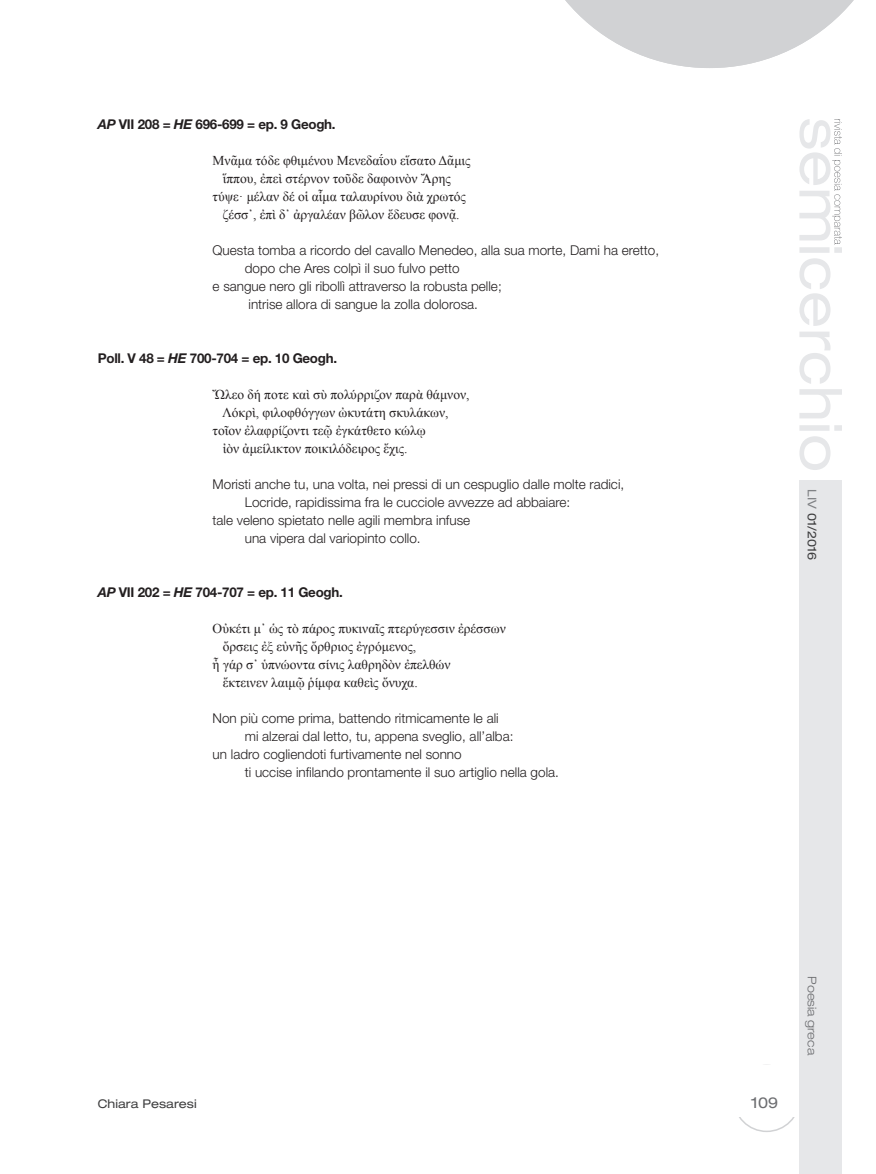
<style>
.page{position:relative;width:876px;height:1174px;background:#fff}
.page>*{position:absolute;margin:0;border:0;box-sizing:border-box;transform-origin:0 0}
.t1{font:expanded 15px "Helvetica Neue LT Std";color:#6c6d70}
.infra_centrale_tab{font:300 13.5px "Helvetica Neue LT Std";color:#231f20}
.infra_centrale_tab-2{font:13.5px "Times New Roman";color:#231f20}
.INFRATESTO{font:700 13.5px "Helvetica Neue LT Std";letter-spacing:-.02em;color:#231f20}
.t2{font:expanded 12px "Helvetica Neue LT Std";color:#3e3e3f}
.t3{font:300 expanded 12px "Helvetica Neue LT Std";color:#6c6d70}
.s1{font-style:italic}
.s2{color:#808285}
</style>
<div class="page">
<svg style="left:565px;top:0;width:289px;height:68px"></svg>
<div style="left:799px;top:480px;width:43px;height:694px;background:#e6e7e9"></div>
<svg style="left:799px;top:119px;width:43px;height:351px"></svg>
<p class="INFRATESTO" style="left:98px;top:116px;width:239px"><span class="s1">AP</span> VII 208 = <span class="s1">HE</span> 696-699 = ep. 9 Geogh.</p>
<p class="infra_centrale_tab-2" style="left:213px;top:151px;width:259px">Μνᾶμα τόδε φθιμένου Μενεδαΐου εἵσατο Δᾶμις</p>
<p class="infra_centrale_tab-2" style="left:223px;top:169px;width:230px">ἵππου, ἐπεὶ στέρνον τοῦδε δαφοινὸν Ἄρης</p>
<p class="infra_centrale_tab-2" style="left:213px;top:187px;width:255px">τύψε· μέλαν δέ οἱ αἷμα ταλαυρίνου διὰ χρωτός</p>
<p class="infra_centrale_tab-2" style="left:223px;top:205px;width:238px">ζέσσ᾽, ἐπὶ δ᾽ ἀργαλέαν βῶλον ἔδευσε φονᾷ.</p>
<p class="infra_centrale_tab" style="left:213px;top:242px;width:448px">Questa tomba a ricordo del cavallo Menedeo, alla sua morte, Dami ha eretto,</p>
<p class="infra_centrale_tab" style="left:245px;top:260px;width:216px">dopo che Ares colpì il suo fulvo petto</p>
<p class="infra_centrale_tab" style="left:213px;top:278px;width:291px">e sangue nero gli ribollì attraverso la robusta pelle;</p>
<p class="infra_centrale_tab" style="left:249px;top:296px;width:231px">intrise allora di sangue la zolla dolorosa.</p>
<p class="INFRATESTO" style="left:98px;top:350px;width:241px">Poll. V 48 = <span class="s1">HE</span> 700-704 = ep. 10 Geogh.</p>
<p class="infra_centrale_tab-2" style="left:213px;top:385px;width:258px">Ὤλεο δή ποτε καὶ σὺ πολύρριζον παρὰ θάμνον,</p>
<p class="infra_centrale_tab-2" style="left:222px;top:403px;width:228px">Λόκρὶ, φιλοφθόγγων ὠκυτάτη σκυλάκων,</p>
<p class="infra_centrale_tab-2" style="left:213px;top:421px;width:214px">τοῖον ἐλαφρίζοντι τεῷ ἐγκάτθετο κώλῳ</p>
<p class="infra_centrale_tab-2" style="left:223px;top:439px;width:186px">ἰὸν ἀμείλικτον ποικιλόδειρος ἔχις.</p>
<p class="infra_centrale_tab" style="left:213px;top:476px;width:413px">Moristi anche tu, una volta, nei pressi di un cespuglio dalle molte radici,</p>
<p class="infra_centrale_tab" style="left:245px;top:494px;width:327px">Locride, rapidissima fra le cucciole avvezze ad abbaiare:</p>
<p class="infra_centrale_tab" style="left:213px;top:512px;width:259px">tale veleno spietato nelle agili membra infuse</p>
<p class="infra_centrale_tab" style="left:245px;top:530px;width:177px">una vipera dal variopinto collo.</p>
<p class="INFRATESTO" style="left:98px;top:584px;width:247px"><span class="s1">AP</span> VII 202 = <span class="s1">HE</span> 704-707 = ep. 11 Geogh.</p>
<p class="infra_centrale_tab-2" style="left:213px;top:619px;width:295px">Οὐκέτι μ᾽ ὡς τὸ πάρος πυκιναῖς πτερύγεσσιν ἐρέσσων</p>
<p class="infra_centrale_tab-2" style="left:223px;top:637px;width:195px">ὄρσεις ἐξ εὐνῆς ὄρθριος ἐγρόμενος,</p>
<p class="infra_centrale_tab-2" style="left:213px;top:655px;width:239px">ἦ γάρ σ᾽ ὑπνώοντα σίνις λαθρηδὸν ἐπελθών</p>
<p class="infra_centrale_tab-2" style="left:223px;top:673px;width:196px">ἔκτεινεν λαιμῷ ῥίμφα καθεὶς ὄνυχα.</p>
<p class="infra_centrale_tab" style="left:213px;top:710px;width:288px">Non più come prima, battendo ritmicamente le ali</p>
<p class="infra_centrale_tab" style="left:245px;top:728px;width:270px">mi alzerai dal letto, tu, appena sveglio, all’alba:</p>
<p class="infra_centrale_tab" style="left:213px;top:746px;width:251px">un ladro cogliendoti furtivamente nel sonno</p>
<p class="infra_centrale_tab" style="left:245px;top:764px;width:316px">ti uccise infilando prontamente il suo artiglio nella gola.</p>
<p class="t2" style="left:98px;top:1096px;width:100px">Chiara Pesaresi</p>
<p class="t2" style="left:819px;top:489px;width:73px;rotate:90deg"><span class="s2">LIV</span> 01/2016</p>
<p class="t1" style="left:751px;top:1093px;width:28px">109</p>
<p class="t3" style="left:819px;top:976px;width:80px;rotate:90deg">Poesia greca</p>
</div>
